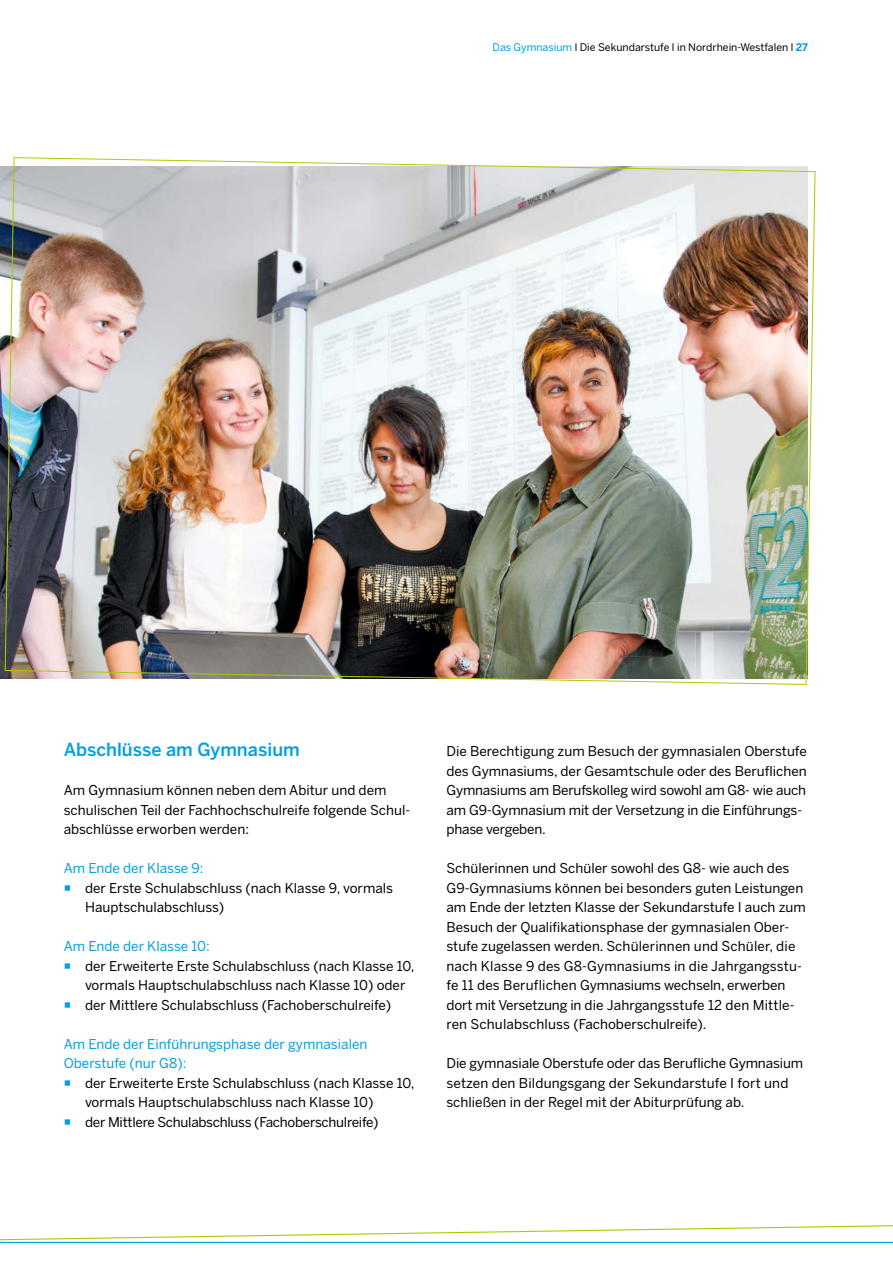
<style>
.page{position:relative;width:893px;height:1263px;background:#fff}
.page>*{position:absolute;margin:0;border:0;box-sizing:border-box;transform-origin:0 0}
.t1{font:500 18px "Benton Sans";color:#009ee3}
.t2{font:13.5px/19.5px "Benton Sans";color:#000}
.t3{font:13.5px/19.5px "Benton Sans";color:#009ee3}
.t4{font:10.5px "Benton Sans";color:#000}
.s1{color:#009ee3}
.s2{font-weight:700;color:#009ee3}
</style>
<div class="page">
<svg style="left:0;top:1225px;width:893px;height:18px"></svg>
<img style="left:4px;top:157px;width:812px;height:528px">
<p class="t4" style="left:493px;top:41px;width:317px"><span class="s1">Das Gymnasium</span> l Die Sekundarstufe l in Nordrhein-Westfalen l <span class="s2">27</span></p>
<h1 class="t1" style="left:64px;top:738px;width:238px">Abschlüsse am Gymnasium</h1>
<p class="t2" style="left:64px;top:780px;width:348px">Am Gymnasium können neben dem Abitur und dem schulischen Teil der Fachhochschulreife folgende Schul&shy;abschlüsse erworben werden:</p>
<p class="t3" style="left:64px;top:858px;width:141px">Am Ende der Klasse 9:</p>
<p class="t2" style="left:85px;top:878px;width:310px">der Erste Schulabschluss (nach Klasse 9, vormals<br>Hauptschulabschluss)</p>
<p class="t3" style="left:64px;top:936px;width:148px">Am Ende der Klasse 10:</p>
<p class="t2" style="left:85px;top:956px;width:331px">der Erweiterte Erste Schulabschluss (nach Klasse 10, vormals Hauptschulabschluss nach Klasse 10) oder der Mittlere Schulabschluss (Fachoberschulreife)</p>
<p class="t3" style="left:64px;top:1034px;width:305px">Am Ende der Einführungsphase der gymnasialen<br>Oberstufe (nur G8):</p>
<p class="t2" style="left:85px;top:1073px;width:331px">der Erweiterte Erste Schulabschluss (nach Klasse 10, vormals Hauptschulabschluss nach Klasse 10)<br>der Mittlere Schulabschluss (Fachoberschulreife)</p>
<p class="t2" style="left:446px;top:741px;width:362px">Die Berechtigung zum Besuch der gymnasialen Oberstufe des Gymnasiums, der Gesamtschule oder des Beruflichen Gymnasiums am Berufskolleg wird sowohl am G8- wie auch am G9-Gymnasium mit der Versetzung in die Einführungs&shy;phase vergeben.</p>
<p class="t2" style="left:446px;top:858px;width:361px">Schülerinnen und Schüler sowohl des G8- wie auch des G9-Gymnasiums können bei besonders guten Leistungen am Ende der letzten Klasse der Sekundarstufe I auch zum Besuch der Qualifikationsphase der gymnasialen Ober&shy;stufe zugelassen werden. Schülerinnen und Schüler, die nach Klasse 9 des G8-Gymnasiums in die Jahrgangsstu&shy;fe 11 des Beruflichen Gymnasiums wechseln, erwerben dort mit Versetzung in die Jahrgangsstufe 12 den Mittle&shy;ren Schulabschluss (Fachoberschulreife).</p>
<p class="t2" style="left:446px;top:1053px;width:358px">Die gymnasiale Oberstufe oder das Berufliche Gymnasium setzen den Bildungsgang der Sekundarstufe I fort und schließen in der Regel mit der Abiturprüfung ab.</p>
</div>
